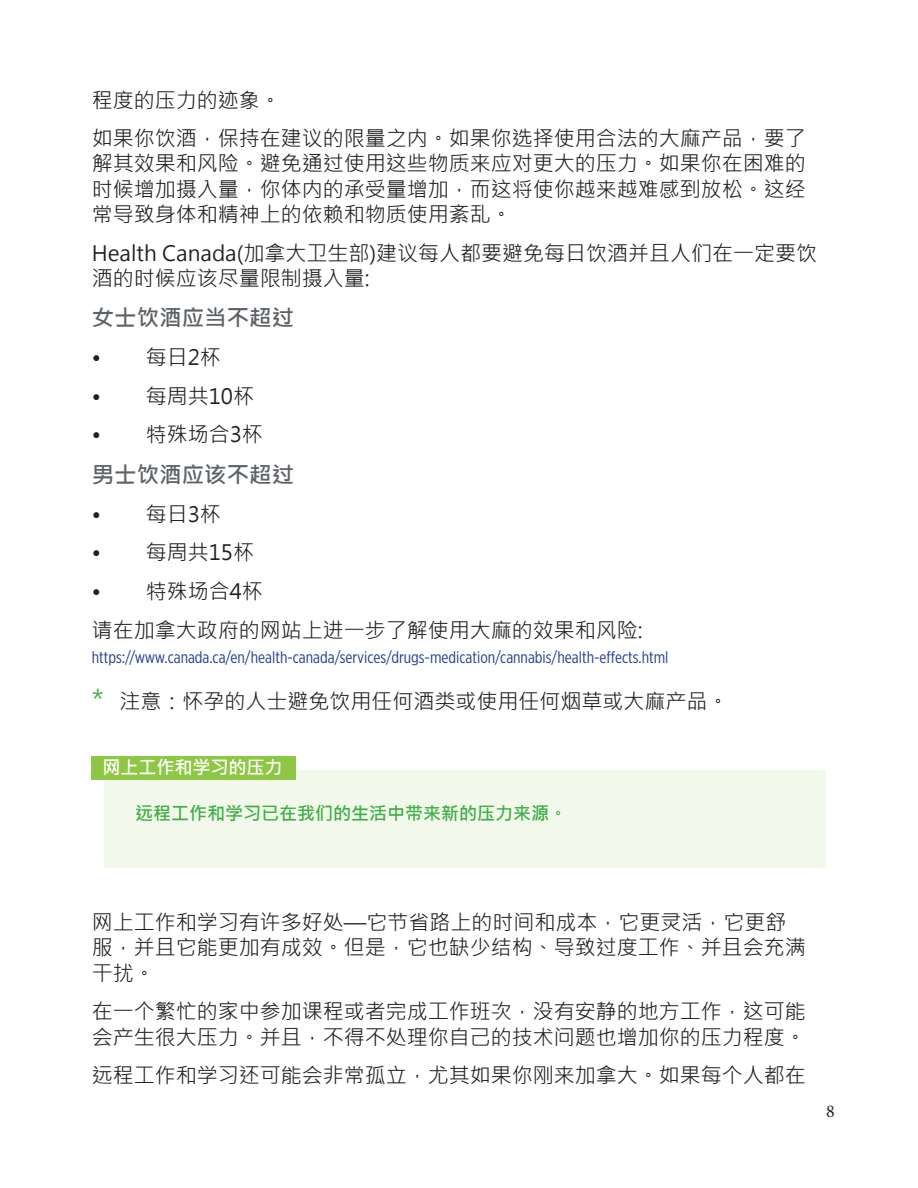
<style>
.page{position:relative;width:918px;height:1188px;background:#fff}
.page>*{position:absolute;margin:0;border:0;box-sizing:border-box;transform-origin:0 0}
.Sub-sub{font:700 22.5px "Microsoft Jheng Hei";color:#5d6266}
.Body-SC{font:21px/25.2px "Microsoft Jheng Hei";color:#231f20}
.Body-UKR{font:700 18px "Microsoft Jheng Hei";color:#40ae49}
.Body-SC-2{font:700 18px "Microsoft Jheng Hei";color:#fff}
.t1{font:18px "Minion Pro";color:#231f20}
.Body-SC-3{font:16.5px "Gotham X Narrow";color:#253f8e}
.s1{font-size:27px;color:#40ae49}
</style>
<div class="page">
<div style="left:105px;top:770px;width:721px;height:97px;background:#f2f8ea"></div>
<div style="left:92px;top:756px;width:204px;height:23px;background:#8ec745"></div>
<p class="Body-SC" style="left:92px;top:87px;width:190px">程度的压力的迹象。</p>
<p class="Body-SC" style="left:92px;top:126px;width:716px;text-align:justify">如果你饮酒，保持在建议的限量之内。如果你选择使用合法的大麻产品，要了解其效果和风险。避免通过使用这些物质来应对更大的压力。如果你在困难的时候增加摄入量，你体内的承受量增加，而这将使你越来越难感到放松。这经常导致身体和精神上的依赖和物质使用紊乱。</p>
<p class="Body-SC" style="left:92px;top:240px;width:727px">Health Canada(加拿大卫生部)建议每人都要避免每日饮酒并且人们在一定要饮酒的时候应该尽量限制摄入量:</p>
<p class="Sub-sub" style="left:92px;top:304px;width:204px">女士饮酒应当不超过</p>
<p class="Body-SC" style="left:92px;top:345px;width:131px">• 每日2杯</p>
<p class="Body-SC" style="left:92px;top:383px;width:164px">• 每周共10杯</p>
<p class="Body-SC" style="left:92px;top:422px;width:173px">• 特殊场合3杯</p>
<p class="Sub-sub" style="left:92px;top:460px;width:204px">男士饮酒应该不超过</p>
<p class="Body-SC" style="left:92px;top:501px;width:131px">• 每日3杯</p>
<p class="Body-SC" style="left:92px;top:540px;width:164px">• 每周共15杯</p>
<p class="Body-SC" style="left:92px;top:579px;width:173px">• 特殊场合4杯</p>
<p class="Body-SC" style="left:92px;top:617px;width:552px">请在加拿大政府的网站上进一步了解使用大麻的效果和风险:</p>
<p class="Body-SC-3" style="left:92px;top:647px;width:578px">https://www.canada.ca/en/health-canada/services/drugs-medication/cannabis/health-effects.html</p>
<p class="Body-SC" style="left:92px;top:688px;width:638px"><span class="s1">*</span> 注意：怀孕的人士避免饮用任何酒类或使用任何烟草或大麻产品。</p>
<p class="Body-SC-2" style="left:103px;top:756px;width:181px">网上工作和学习的压力</p>
<p class="Body-UKR" style="left:135px;top:802px;width:433px">远程工作和学习已在我们的生活中带来新的压力来源。</p>
<p class="Body-SC" style="left:92px;top:910px;width:716px">网上工作和学习有许多好处—它节省路上的时间和成本，它更灵活，它更舒服，并且它能更加有成效。但是，它也缺少结构、导致过度工作、并且会充满干扰。</p>
<p class="Body-SC" style="left:92px;top:999px;width:716px">在一个繁忙的家中参加课程或者完成工作班次，没有安静的地方工作，这可能会产生很大压力。并且，不得不处理你自己的技术问题也增加你的压力程度。</p>
<p class="Body-SC" style="left:92px;top:1063px;width:716px">远程工作和学习还可能会非常孤立，尤其如果你刚来加拿大。如果每个人都在</p>
<p class="t1" style="left:826px;top:1099px;width:10px">8</p>
</div>
